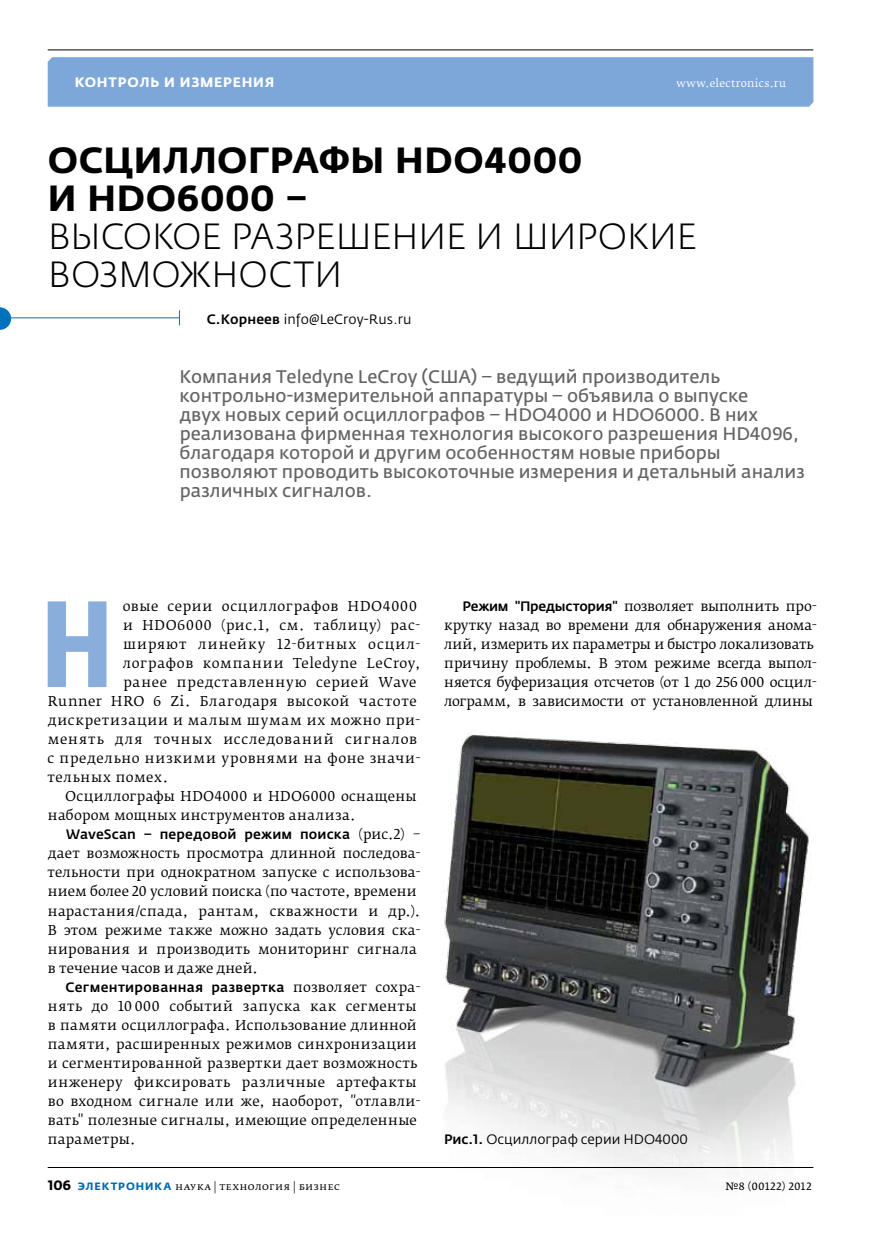
<style>
.page{position:relative;width:881px;height:1234px;background:#fff}
.page>*{position:absolute;margin:0;border:0;box-sizing:border-box;transform-origin:0 0}
.t1{font:700 121.05px "Fedra Sans Cond Pro";color:#89aedc}
.t2{font:300 36px/38.1px "Fedra Sans Pro";letter-spacing:-.01em;color:#000}
.t3{font:700 36px/38.1px "Fedra Sans Pro";letter-spacing:.015em;color:#000}
.t4{font:18px/19px "Fedra Sans Pro";color:#636466}
.t5{font:13.5px/19px "Fedra Serif B Pro";letter-spacing:.02em;color:#000}
.t6{font:13.5px/19px "Fedra Serif B Pro";letter-spacing:-.01em;color:#000}
.t7{font:500 13.5px "Fedra Sans Pro";letter-spacing:.015em;color:#000}
.t8{font:13.5px "Fedra Serif B Pro";letter-spacing:.045em;color:#000}
.t9{font:13.5px "Fedra Serif B Pro";letter-spacing:.05em;color:#000}
.t10{font:13.5px "Fedra Serif B Pro";letter-spacing:.055em;color:#000}
.t11{font:13.5px "Fedra Sans Pro";color:#000}
.t12{font:13.5px "Fedra Serif B Pro";letter-spacing:.04em;color:#000}
.t13{font:13.5px "Fedra Serif B Pro";letter-spacing:.06em;color:#000}
.t14{font:13.5px "Fedra Serif B Pro";letter-spacing:.065em;color:#000}
.t15{font:700 13.5px "Fedra Sans Alt Pro";letter-spacing:.055em;color:#fff}
.t16{font:10.5px "Fedra Serif B Pro";letter-spacing:.035em;color:#000}
.t17{font:10.5px "Fedra Serif B Pro";letter-spacing:.03em;color:#fff}
.t18{font:10.5px "Fedra Serif A Pro";letter-spacing:.03em;color:#000}
.s1{font-weight:500}
.s2{font-family:"Fedra Serif B Pro";font-weight:400}
.s3{font-family:"Fedra Sans Pro";font-weight:500}
.s4{font-family:"Fedra Sans Pro";font-weight:700;font-size:13.5px}
.s5{font-family:"Fedra Sans Alt Pro";font-weight:700;color:#0068ac}
</style>
<div class="page">
<div style="left:48px;top:57px;width:765px;height:50px;background:#7da7d8"></div>
<hr style="left:48px;top:49px;width:765px;height:1px;background:#000">
<hr style="left:48px;top:1166px;width:765px;height:1px;background:#000">
<svg style="left:179px;top:310px;width:1px;height:15px"></svg>
<hr style="left:2px;top:317px;width:178px;height:1px;background:#0072bc">
<svg style="left:0;top:307px;width:11px;height:23px"></svg>
<img style="left:425px;top:733px;width:389px;height:441px">
<p class="t15" style="left:75px;top:74px;width:201px">Контроль и измерения</p>
<p class="t17" style="left:676px;top:77px;width:111px">www.electronics.ru</p>
<h2 class="t3" style="left:48px;top:141px;width:536px">Осциллографы HDO4000 и HDO6000 –</h2>
<h2 class="t2" style="left:48px;top:217px;width:650px">высокое разрешение и широкие возможности</h2>
<p class="t11" style="left:207px;top:310px;width:206px"><span class="s1">С.Корнеев</span> info@LeCroy-Rus.ru</p>
<p class="t4" style="left:179px;top:366px;width:626px">Компания Teledyne LeCroy (США) – ведущий производитель контрольно-измерительной аппаратуры – объявила о выпуске<br>двух новых серий осциллографов – HDO4000 и HDO6000. В них реализована фирменная технология высокого разрешения HD4096, благодаря которой и другим особенностям новые приборы позволяют проводить высокоточные измерения и детальный анализ различных сигналов.</p>
<h1 class="t1" style="left:41px;top:570px;width:74px">Н</h1>
<p class="t8" style="left:123px;top:597px;width:296px">овые серии осциллографов HDO4000</p>
<p class="t8" style="left:123px;top:616px;width:299px">и HDO6000 (рис.1, см. таблицу) рас-</p>
<p class="t14" style="left:123px;top:635px;width:299px">ширяют линейку 12-битных осцил-</p>
<p class="t9" style="left:123px;top:654px;width:299px">лографов компании Teledyne LeCroy,</p>
<p class="t10" style="left:123px;top:673px;width:294px">ранее представленную серией Wave</p>
<p class="t12" style="left:48px;top:692px;width:370px">Runner HRO 6 Zi. Благодаря высокой частоте</p>
<p class="t10" style="left:48px;top:711px;width:373px">дискретизации и малым шумам их можно при-</p>
<p class="t13" style="left:48px;top:730px;width:371px">менять для точных исследований сигналов</p>
<p class="t9" style="left:47px;top:750px;width:374px">с предельно низкими уровнями на фоне значи-</p>
<p class="t8" style="left:47px;top:769px;width:122px">тельных помех.</p>
<p class="t5" style="left:65px;top:786px;width:353px">Осциллографы HDO4000 и HDO6000 оснащены</p>
<p class="t5" style="left:48px;top:805px;width:309px">набором мощных инструментов анализа.</p>
<p class="t7" style="left:66px;top:826px;width:355px">WaveScan – передовой режим поиска <span class="s2">(рис.2) –</span></p>
<p class="t5" style="left:47px;top:844px;width:374px">дает возможность просмотра длинной последова&shy;тельности при однократном запуске с использова&shy;нием более 20 условий поиска (по частоте, времени нарастания/спада, рантам, скважности и др.).<br>В этом режиме также можно задать условия ска&shy;нирования и производить мониторинг сигнала в течение часов и даже дней.</p>
<p class="t7" style="left:66px;top:978px;width:356px">Сегментированная развертка <span class="s2">позволяет сохра-</span></p>
<p class="t5" style="left:48px;top:996px;width:374px">нять до 10000 событий запуска как сегменты в памяти осциллографа. Использование длинной памяти, расширенных режимов синхронизации и сегментированной развертки дает возможность инженеру фиксировать различные артефакты во входном сигнале или же, наоборот, "отлавли&shy;вать" полезные сигналы, имеющие определенные параметры.</p>
<p class="t6" style="left:444px;top:596px;width:374px;text-indent:18px"><span class="s3">Режим "Предыстория"</span> позволяет выполнить про&shy;крутку назад во времени для обнаружения анома&shy;лий, измерить их параметры и быстро локализовать причину проблемы. В этом режиме всегда выпол&shy;няется буферизация отсчетов (от 1 до 256 000 осцил&shy;лограмм, в зависимости от установленной длины</p>
<p class="t11" style="left:444px;top:1130px;width:245px"><span class="s1">Рис.1.</span> Осциллограф серии HDO4000</p>
<p class="t16" style="left:48px;top:1179px;width:294px"><span class="s4">106</span> <span class="s5">ЭЛЕКТРОНИКА</span> наука | технология | бизнес</p>
<p class="t18" style="left:725px;top:1179px;width:88px">№8 (00122) 2012</p>
</div>
